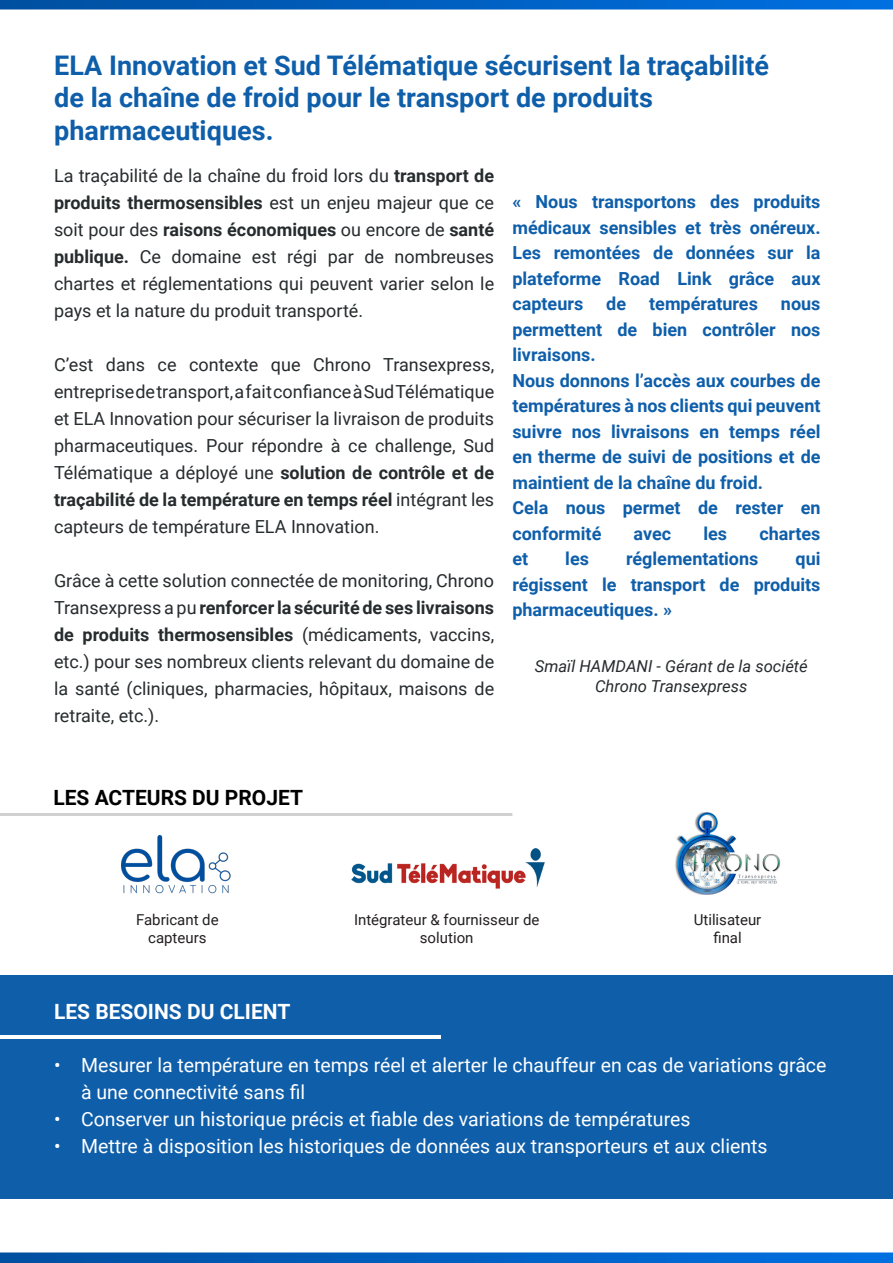
<style>
.page{position:relative;width:893px;height:1263px;background:#fff}
.page>*{position:absolute;margin:0;border:0;box-sizing:border-box;transform-origin:0 0}
.t1{font:700 27px/32.4px "Roboto";color:#0e5eaa}
.Titre_2{font:700 21px "Roboto";color:#000001}
.Titre_2_Blanc{font:700 21px "Roboto";color:#fff}
.t2{font:19.5px/27px "Roboto";color:#fff}
.t3{font:18px/27px "Roboto";color:#262b2d;text-align:justify}
.t4{font:700 18px/25.5px "Roboto";color:#0e5eaa;text-align:justify}
.t5{font:italic 16.5px/19.8px "Roboto";color:#262b2d;text-align:center}
.t6{font:15px/18px "Roboto";color:#231f20;text-align:center}
.s1{font-weight:700}
</style>
<div class="page">
<svg style="left:0;top:0;width:893px;height:10px"></svg>
<svg style="left:0;top:1252px;width:893px;height:11px"></svg>
<img style="left:121px;top:835px;width:110px;height:59px">
<div style="left:0;top:975px;width:893px;height:224px;background:#0e5eaa"></div>
<hr style="left:0;top:1035px;width:440px;height:3px;background:#fff">
<hr style="left:0;top:813px;width:512px;height:3px;background:#cfd0cf">
<img style="left:675px;top:813px;width:106px;height:82px">
<img style="left:351px;top:848px;width:194px;height:41px">
<p class="t1" style="left:54px;top:48px;width:716px">ELA Innovation et Sud Télématique sécurisent la traçabilité</p>
<p class="t1" style="left:54px;top:81px;width:600px">de la chaîne de froid pour le transport de produits pharmaceutiques.</p>
<p class="t3" style="left:54px;top:161px;width:442px">La traçabilité de la chaîne du froid lors du <span class="s1">transport de produits thermosensibles</span> est un enjeu majeur que ce soit pour des <span class="s1">raisons économiques</span> ou encore de <span class="s1">santé publique.</span> Ce domaine est régi par de nombreuses chartes et réglementations qui peuvent varier selon le pays et la nature du produit transporté.</p>
<p class="t3" style="left:54px;top:350px;width:442px">C’est dans ce contexte que Chrono Transexpress, entreprise de transport, a fait confiance à Sud Télématique et ELA Innovation pour sécuriser la livraison de produits pharmaceutiques. Pour répondre à ce challenge, Sud Télématique a déployé une <span class="s1">solution de contrôle et de traçabilité de la température en temps réel</span> intégrant les capteurs de température ELA Innovation.</p>
<p class="t3" style="left:54px;top:566px;width:442px">Grâce à cette solution connectée de monitoring, Chrono Transexpress a pu <span class="s1">renforcer la sécurité de ses livraisons de produits thermosensibles</span> (médicaments, vaccins, etc.) pour ses nombreux clients relevant du domaine de la santé (cliniques, pharmacies, hôpitaux, maisons de retraite, etc.).</p>
<p class="t4" style="left:512px;top:189px;width:310px">« Nous transportons des produits médicaux sensibles et très onéreux.<br>Les remontées de données sur la plateforme Road Link grâce aux capteurs</p>
<p class="t4" style="left:606px;top:291px;width:21px">de</p>
<p class="t4" style="left:649px;top:291px;width:110px">températures</p>
<p class="t4" style="left:512px;top:291px;width:310px;text-indent:269px">nous permettent de bien contrôler nos livraisons.</p>
<p class="t4" style="left:512px;top:367px;width:310px">Nous donnons l’accès aux courbes de températures à nos clients qui peuvent suivre nos livraisons en temps réel en therme de suivi de positions et de maintient de la chaîne du froid.</p>
<p class="t4" style="left:512px;top:495px;width:310px">Cela nous permet de rester en conformité</p>
<p class="t4" style="left:634px;top:520px;width:39px">avec</p>
<p class="t4" style="left:703px;top:520px;width:25px">les</p>
<p class="t4" style="left:759px;top:520px;width:63px">chartes</p>
<p class="t4" style="left:512px;top:546px;width:17px">et</p>
<p class="t4" style="left:565px;top:546px;width:25px">les</p>
<p class="t4" style="left:626px;top:546px;width:134px">réglementations</p>
<p class="t4" style="left:512px;top:546px;width:310px;text-indent:283px">qui régissent le transport de produits pharmaceutiques. »</p>
<p class="t5" style="left:535px;top:656px;width:275px">Smaïl HAMDANI - Gérant de la société<br>Chrono Transexpress</p>
<p class="Titre_2" style="left:53px;top:782px;width:251px">LES ACTEURS DU PROJET</p>
<p class="t6" style="left:354px;top:910px;width:187px">Intégrateur &amp; fournisseur de solution</p>
<p class="t6" style="left:136px;top:910px;width:84px">Fabricant de capteurs</p>
<p class="t6" style="left:694px;top:910px;width:69px">Utilisateur final</p>
<p class="Titre_2_Blanc" style="left:54px;top:997px;width:238px">LES BESOINS DU CLIENT</p>
<p class="t2" style="left:81px;top:1051px;width:747px;text-indent:-27px">• Mesurer la température en temps réel et alerter le chauffeur en cas de variations grâce à une connectivité sans fil</p>
<p class="t2" style="left:54px;top:1105px;width:638px">• Conserver un historique précis et fiable des variations de températures</p>
<p class="t2" style="left:54px;top:1132px;width:715px">• Mettre à disposition les historiques de données aux transporteurs et aux clients</p>
</div>
